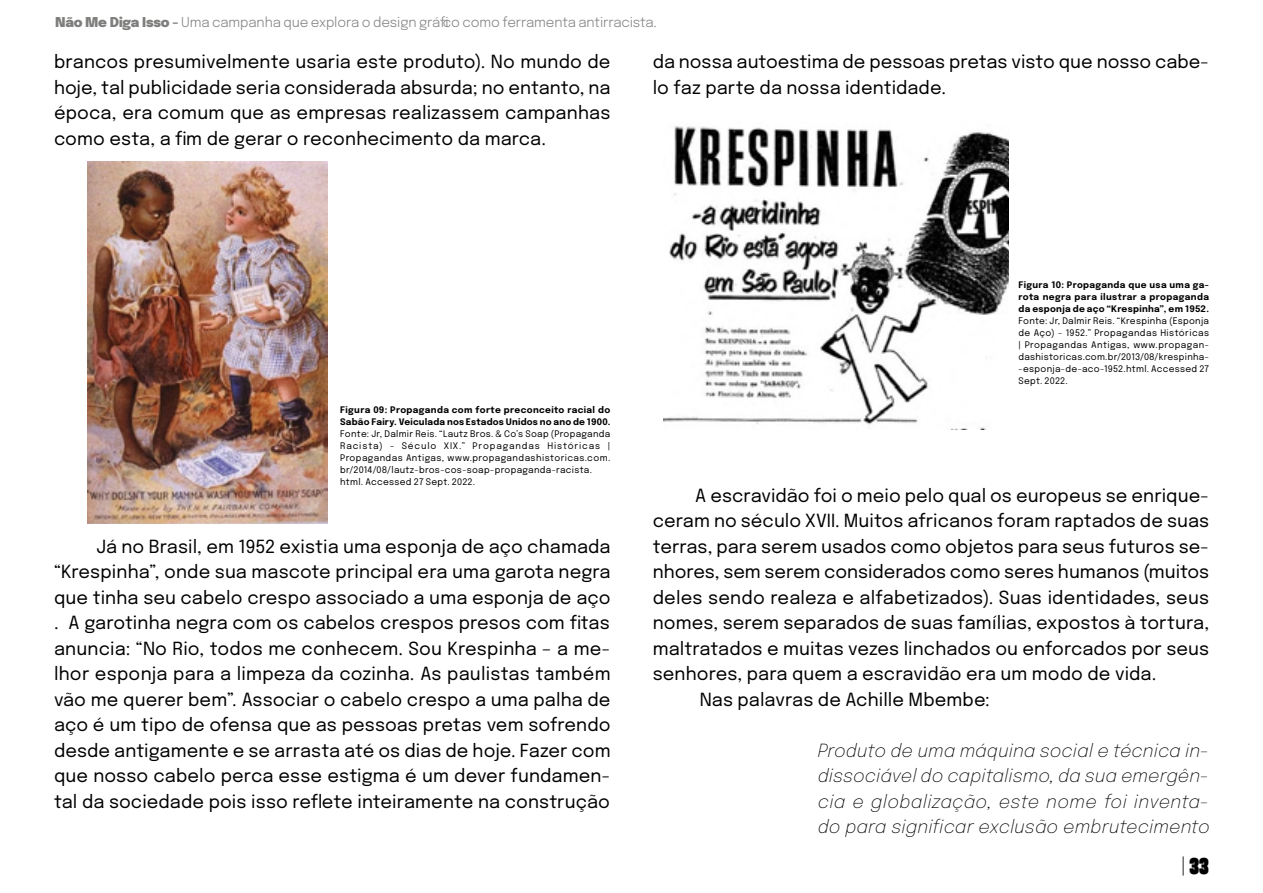
<style>
.page{position:relative;width:1263px;height:893px;background:#fff}
.page>*{position:absolute;margin:0;border:0;box-sizing:border-box;transform-origin:0 0}
.t1{font:900 25.5px "Beni";color:#000}
.t2{font:18px/25.5px "Epilogue";color:#000;text-align:justify}
.t3{font:italic 200 18px/25.5px "Epilogue";color:#000;text-align:justify}
.t4{font:300 13.5px "Epilogue";letter-spacing:-.01em;color:#7e7e7d}
.t5{font:9px/12px "Epilogue";letter-spacing:.035em;color:#000}
.t6{font:700 9px/12px "Epilogue";letter-spacing:.03em;color:#000}
.s1{font-weight:900}
.s2{font-weight:700}
</style>
<div class="page">
<img style="left:87px;top:162px;width:240px;height:362px">
<img style="left:663px;top:126px;width:346px;height:303px">
<p class="t4" style="left:55px;top:13px;width:603px"><span class="s1">Não Me Diga Isso</span> <span class="s2">-</span> Uma campanha que explora o design gráfico como ferramenta antirracista.</p>
<p class="t2" style="left:54px;top:48px;width:558px">brancos presumivelmente usaria este produto). No mundo de hoje, tal publicidade seria considerada absurda; no entanto, na época, era comum que as empresas realizassem campanhas como esta, a fim de gerar o reconhecimento da marca.</p>
<p class="t2" style="left:653px;top:48px;width:558px">da nossa autoestima de pessoas pretas visto que nosso cabe&shy;lo faz parte da nossa identidade.</p>
<p class="t6" style="left:340px;top:403px;width:272px">Figura 09: Propaganda com forte preconceito racial do<br>Sabão Fairy. Veiculada nos Estados Unidos no ano de 1900.</p>
<p class="t5" style="left:340px;top:427px;width:272px">Fonte: Jr, Dalmir Reis. “Lautz Bros. &amp; Co’s Soap (Propaganda Racista) - Século XIX.” Propagandas Históricas | Propagandas Antigas, www.propagandashistoricas.com. br/2014/08/lautz-bros-cos-soap-propaganda-racista. html. Accessed 27 Sept. 2022.</p>
<p class="t2" style="left:54px;top:533px;width:558px;text-indent:43px">Já no Brasil, em 1952 existia uma esponja de aço chamada “Krespinha”, onde sua mascote principal era uma garota negra que tinha seu cabelo crespo associado a uma esponja de aço . A garotinha negra com os cabelos crespos presos com fitas anuncia: “No Rio, todos me conhecem. Sou Krespinha – a me&shy;lhor esponja para a limpeza da cozinha. As paulistas também vão me querer bem”. Associar o cabelo crespo a uma palha de aço é um tipo de ofensa que as pessoas pretas vem sofrendo desde antigamente e se arrasta até os dias de hoje. Fazer com que nosso cabelo perca esse estigma é um dever fundamen&shy;tal da sociedade pois isso reflete inteiramente na construção</p>
<p class="t6" style="left:1018px;top:278px;width:192px;text-align:justify">Figura 10: Propaganda que usa uma ga&shy;rota negra para ilustrar a propaganda da esponja de aço “Krespinha”, em 1952.</p>
<p class="t5" style="left:1018px;top:314px;width:192px;text-align:justify">Fonte: Jr, Dalmir Reis. “Krespinha (Esponja de Aço) - 1952.” Propagandas Históricas | Propagandas Antigas, www.propagan&shy;dashistoricas.com.br/2013/08/krespinha--esponja-de-aco-1952.html. Accessed 27<br>Sept. 2022.</p>
<p class="t2" style="left:695px;top:482px;width:515px">A escravidão foi o meio pelo qual os europeus se enrique-</p>
<p class="t2" style="left:653px;top:507px;width:558px">ceram no século XVII. Muitos africanos foram raptados de suas</p>
<p class="t2" style="left:653px;top:533px;width:558px">terras, para serem usados como objetos para seus futuros se-</p>
<p class="t2" style="left:653px;top:558px;width:558px">nhores, sem serem considerados como seres humanos (muitos</p>
<p class="t2" style="left:653px;top:584px;width:558px">deles sendo realeza e alfabetizados). Suas identidades, seus</p>
<p class="t2" style="left:653px;top:609px;width:558px">nomes, serem separados de suas famílias, expostos à tortura,</p>
<p class="t2" style="left:653px;top:635px;width:558px">maltratados e muitas vezes linchados ou enforcados por seus</p>
<p class="t2" style="left:653px;top:660px;width:505px">senhores, para quem a escravidão era um modo de vida.</p>
<p class="t2" style="left:700px;top:686px;width:292px">Nas palavras de Achille Mbembe:</p>
<p class="t3" style="left:818px;top:737px;width:393px">Produto de uma máquina social e técnica in&shy;dissociável do capitalismo, da sua emergên&shy;cia e globalização, este nome foi inventa&shy;do para significar exclusão embrutecimento</p>
<h1 class="t1" style="left:1182px;top:854px;width:28px">| 33</h1>
</div>
